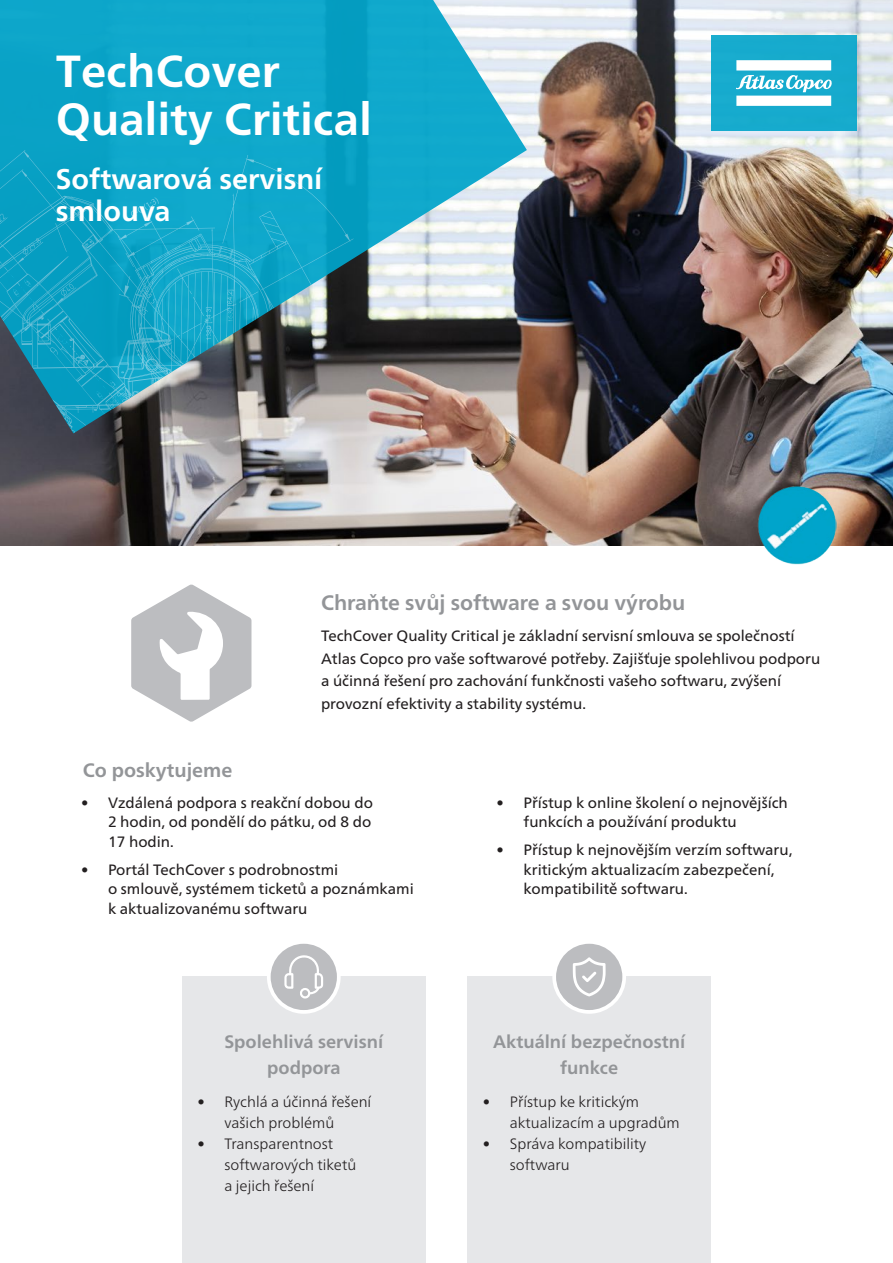
<style>
.page{position:relative;width:893px;height:1263px;background:#fff}
.page>*{position:absolute;margin:0;border:0;box-sizing:border-box;transform-origin:0 0}
.Headline_-_Blue_Edge{font:700 45px "Neue Frutiger World";color:#fff}
.Subheadline__-_Blue_Edge{font:700 28.5px/31.5px "Neue Frutiger World";color:#fff}
.Subheadline__-_Blue_Edge-2{font:700 21px "Neue Frutiger World";color:#939598}
.Subheadline__-_Blue_Edge-3{font:700 19.5px "Neue Frutiger World";color:#939598}
.Subheadline__-_Blue_Edge-4{font:700 18px/25.5px "Neue Frutiger World";color:#939598;text-align:center}
.Intro_-_Blue_Edge{font:15px/19.5px "Neue Frutiger World";color:#231f20}
.t1{font:300 15px/21px "Neue Frutiger World";color:#231f20}
</style>
<div class="page">
<img style="left:0;top:0;width:893px;height:545px">
<svg style="left:0;top:0;width:527px;height:433px;fill:#11a8cc"></svg>
<svg style="left:22px;top:413px;width:201px;height:20px"></svg>
<svg style="left:0;top:150px;width:354px;height:263px"></svg>
<svg style="left:0;top:203px;width:344px;height:136px"></svg>
<img style="left:96px;top:371px;width:29px;height:22px">
<img style="left:149px;top:300px;width:3px;height:65px">
<img style="left:209px;top:312px;width:24px;height:24px">
<img style="left:33px;top:301px;width:36px;height:44px">
<img style="left:8px;top:272px;width:24px;height:29px">
<div style="left:711px;top:35px;width:146px;height:96px;background:#16abcd"></div>
<svg style="left:736px;top:60px;width:96px;height:46px"></svg>
<img style="left:758px;top:486px;width:79px;height:79px">
<div style="left:467px;top:977px;width:244px;height:286px;background:#e6e7e9"></div>
<div style="left:182px;top:977px;width:244px;height:286px;background:#e6e7e9"></div>
<div style="left:267px;top:940px;width:74px;height:74px;background:#fff;border-radius:50%"></div>
<div style="left:271px;top:944px;width:66px;height:66px;background:#bcbdc0;border-radius:50%"></div>
<svg style="left:284px;top:955px;width:39px;height:43px"></svg>
<div style="left:552px;top:940px;width:74px;height:74px;background:#fff;border-radius:50%"></div>
<div style="left:556px;top:944px;width:66px;height:66px;background:#bcbdc0;border-radius:50%"></div>
<svg style="left:573px;top:957px;width:33px;height:39px"></svg>
<svg style="left:131px;top:584px;width:120px;height:138px"></svg>
<p class="Headline_-_Blue_Edge" style="left:56px;top:32px;width:225px">TechCover</p>
<p class="Headline_-_Blue_Edge" style="left:56px;top:80px;width:318px">Quality Critical</p>
<p class="Subheadline__-_Blue_Edge" style="left:56px;top:163px;width:268px">Softwarová servisní smlouva</p>
<p class="Subheadline__-_Blue_Edge-3" style="left:83px;top:753px;width:151px">Co poskytujeme</p>
<p class="Subheadline__-_Blue_Edge-2" style="left:321px;top:585px;width:366px">Chraňte svůj software a svou výrobu</p>
<p class="Intro_-_Blue_Edge" style="left:321px;top:625px;width:501px;line-height:22.5px">TechCover Quality Critical je základní servisní smlouva se společností Atlas Copco pro vaše softwarové potřeby. Zajišťuje spolehlivou podporu a účinná řešení pro zachování funkčnosti vašeho softwaru, zvýšení provozní efektivity a stability systému.</p>
<p class="Intro_-_Blue_Edge" style="left:108px;top:793px;width:266px;text-align:justify;text-indent:-27px">• Vzdálená podpora s reakční dobou do 2 hodin, od pondělí do pátku, od 8 do 17 hodin.</p>
<p class="Intro_-_Blue_Edge" style="left:108px;top:860px;width:307px;text-indent:-27px">• Portál TechCover s podrobnostmi<br>o smlouvě, systémem ticketů a poznámkami k aktualizovanému softwaru</p>
<p class="Subheadline__-_Blue_Edge-4" style="left:224px;top:1029px;width:160px">Spolehlivá servisní podpora</p>
<p class="t1" style="left:224px;top:1092px;width:148px;text-indent:-27px">• Rychlá a účinná řešení vašich problémů</p>
<p class="t1" style="left:224px;top:1134px;width:133px;text-indent:-27px">• Transparentnost softwarových tiketů a jejich řešení</p>
<p class="Intro_-_Blue_Edge" style="left:524px;top:793px;width:266px;text-indent:-27px">• Přístup k online školení o nejnovějších funkcích a používání produktu</p>
<p class="Intro_-_Blue_Edge" style="left:524px;top:840px;width:270px;text-indent:-27px">• Přístup k nejnovějším verzím softwaru, kritickým aktualizacím zabezpečení, kompatibilitě softwaru.</p>
<p class="Subheadline__-_Blue_Edge-4" style="left:493px;top:1029px;width:194px">Aktuální bezpečnostní funkce</p>
<p class="t1" style="left:510px;top:1092px;width:171px;text-indent:-27px">• Přístup ke kritickým aktualizacím a upgradům</p>
<p class="t1" style="left:510px;top:1134px;width:138px;text-indent:-27px">• Správa kompatibility softwaru</p>
</div>
